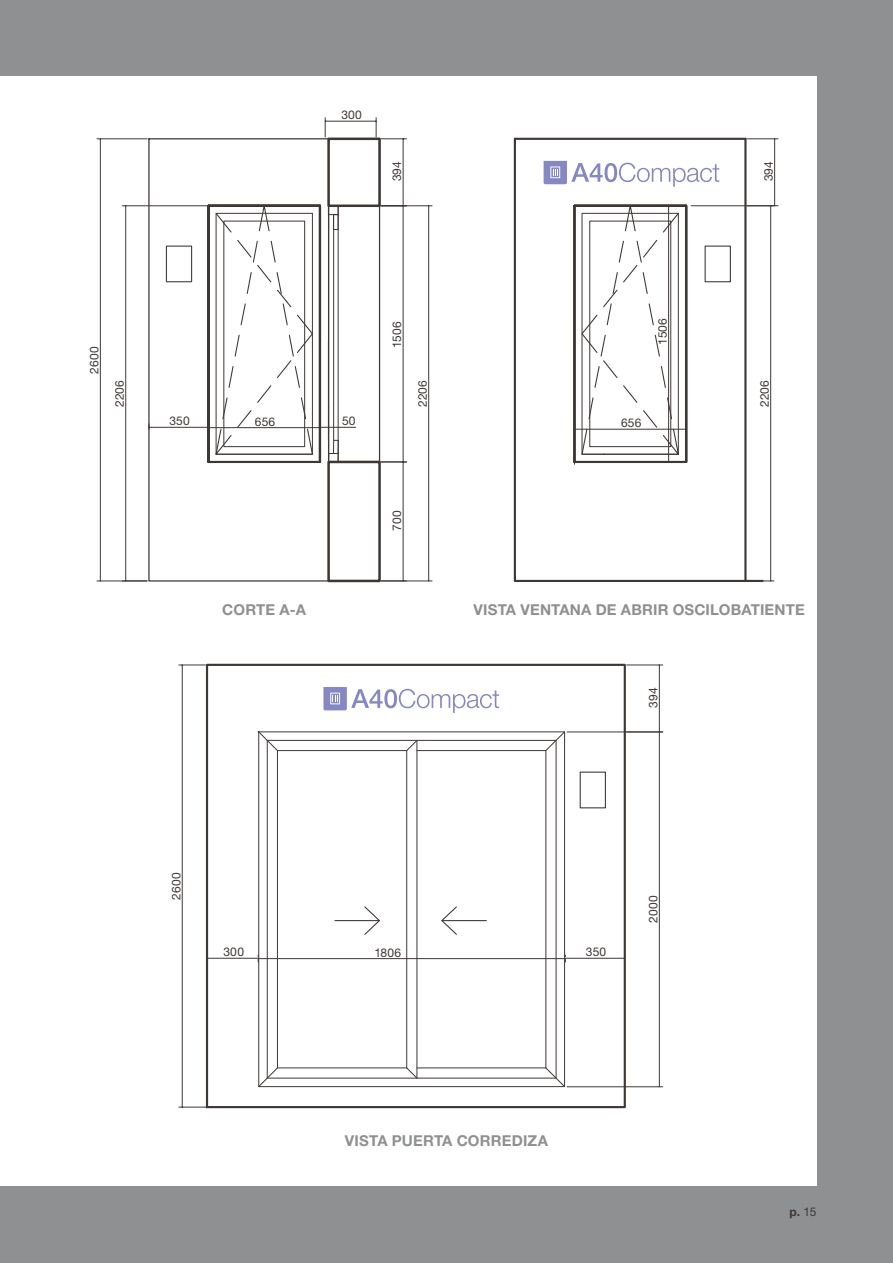
<style>
.page{position:relative;width:893px;height:1263px;background:#8e9091}
.page>*{position:absolute;margin:0;border:0;box-sizing:border-box;transform-origin:0 0}
.t1{font:700 15px "Helvetica Neue LT Std";letter-spacing:.01em;color:#8e9091}
.t2{font:12px "Helvetica Neue LT Std";letter-spacing:.015em;color:#3e3835}
.t3{font:700 12px "Helvetica Neue LT Std";color:#3e3835}
.s1{font-weight:400}
</style>
<div class="page">
<div style="left:0;top:77px;width:816px;height:1109px;background:#fff"></div>
<svg style="left:179px;top:665px;width:26px;height:1px"></svg>
<svg style="left:179px;top:1107px;width:26px;height:1px"></svg>
<hr style="left:182px;top:665px;width:1px;height:442px;background:#3e3835">
<hr style="left:567px;top:1086px;width:96px;height:1px;background:#3e3835">
<hr style="left:659px;top:732px;width:1px;height:355px;background:#3e3835">
<hr style="left:627px;top:732px;width:36px;height:1px;background:#3e3835">
<hr style="left:627px;top:665px;width:36px;height:1px;background:#3e3835">
<hr style="left:659px;top:665px;width:1px;height:67px;background:#3e3835">
<svg style="left:148px;top:138px;width:233px;height:444px"></svg>
<div style="left:327px;top:138px;width:54px;height:69px;border:3px solid #3e3835"></div>
<hr style="left:97px;top:581px;width:50px;height:1px;background:#3e3835">
<hr style="left:97px;top:139px;width:50px;height:1px;background:#3e3835">
<hr style="left:100px;top:139px;width:1px;height:442px;background:#3e3835">
<svg style="left:325px;top:118px;width:1px;height:19px"></svg>
<hr style="left:325px;top:121px;width:51px;height:1px;background:#3e3835">
<svg style="left:376px;top:118px;width:31px;height:22px"></svg>
<hr style="left:403px;top:139px;width:1px;height:67px;background:#3e3835">
<hr style="left:381px;top:205px;width:51px;height:1px;background:#3e3835">
<hr style="left:381px;top:581px;width:51px;height:1px;background:#3e3835">
<hr style="left:428px;top:206px;width:1px;height:375px;background:#3e3835">
<div style="left:327px;top:461px;width:54px;height:121px;border:3px solid #3e3835"></div>
<hr style="left:403px;top:206px;width:1px;height:256px;background:#3e3835">
<svg style="left:381px;top:462px;width:26px;height:1px"></svg>
<svg style="left:381px;top:581px;width:26px;height:1px"></svg>
<hr style="left:403px;top:462px;width:1px;height:119px;background:#3e3835">
<svg style="left:513px;top:137px;width:252px;height:445px"></svg>
<hr style="left:515px;top:138px;width:230px;height:2px;background:#3e3835">
<hr style="left:747px;top:205px;width:31px;height:1px;background:#3e3835">
<hr style="left:747px;top:139px;width:31px;height:1px;background:#3e3835">
<hr style="left:774px;top:139px;width:1px;height:67px;background:#3e3835">
<hr style="left:122px;top:205px;width:85px;height:1px;background:#3e3835">
<svg style="left:122px;top:581px;width:25px;height:1px"></svg>
<hr style="left:125px;top:206px;width:1px;height:375px;background:#3e3835">
<svg style="left:572px;top:200px;width:116px;height:264px"></svg>
<hr style="left:582px;top:461px;width:96px;height:1px;background:#3e3835">
<hr style="left:573px;top:206px;width:3px;height:256px;background:#3e3835">
<hr style="left:691px;top:205px;width:83px;height:1px;background:#3e3835">
<hr style="left:691px;top:581px;width:83px;height:1px;background:#3e3835">
<hr style="left:770px;top:206px;width:1px;height:375px;background:#3e3835">
<hr style="left:619px;top:205px;width:53px;height:1px;background:#3e3835">
<hr style="left:619px;top:462px;width:53px;height:1px;background:#3e3835">
<hr style="left:668px;top:206px;width:1px;height:256px;background:#3e3835">
<hr style="left:149px;top:427px;width:60px;height:1px;background:#3e3835">
<svg style="left:206px;top:200px;width:116px;height:264px"></svg>
<hr style="left:320px;top:427px;width:36px;height:1px;background:#3e3835">
<div style="left:328px;top:206px;width:11px;height:256px;border:1px solid #3e3835"></div>
<div style="left:328px;top:206px;width:10px;height:9px;border:1px solid #3e3835"></div>
<div style="left:333px;top:214px;width:5px;height:16px;border:1px solid #3e3835"></div>
<div style="left:333px;top:440px;width:6px;height:14px;border:1px solid #3e3835"></div>
<div style="left:328px;top:453px;width:10px;height:9px;border:1px solid #3e3835"></div>
<hr style="left:328px;top:341px;width:1px;height:99px;background:#3e3835">
<hr style="left:333px;top:215px;width:1px;height:225px;background:#3e3835">
<div style="left:705px;top:246px;width:26px;height:36px;border:1px solid #3e3835"></div>
<div style="left:166px;top:246px;width:26px;height:36px;border:1px solid #3e3835"></div>
<svg style="left:205px;top:663px;width:422px;height:446px"></svg>
<svg style="left:257px;top:731px;width:308px;height:356px"></svg>
<hr style="left:416px;top:740px;width:1px;height:338px;background:#3e3835">
<hr style="left:406px;top:750px;width:1px;height:318px;background:#3e3835">
<hr style="left:267px;top:1078px;width:289px;height:1px;background:#3e3835">
<hr style="left:277px;top:1067px;width:130px;height:1px;background:#3e3835">
<hr style="left:417px;top:1067px;width:129px;height:1px;background:#3e3835">
<hr style="left:556px;top:740px;width:1px;height:338px;background:#3e3835">
<hr style="left:545px;top:750px;width:1px;height:318px;background:#3e3835">
<hr style="left:267px;top:740px;width:289px;height:1px;background:#3e3835">
<hr style="left:277px;top:750px;width:130px;height:1px;background:#3e3835">
<svg style="left:257px;top:731px;width:22px;height:21px"></svg>
<svg style="left:545px;top:731px;width:21px;height:21px"></svg>
<svg style="left:545px;top:1066px;width:21px;height:22px"></svg>
<svg style="left:257px;top:1066px;width:22px;height:22px"></svg>
<svg style="left:405px;top:1066px;width:13px;height:13px"></svg>
<hr style="left:417px;top:750px;width:129px;height:1px;background:#3e3835">
<svg style="left:405px;top:739px;width:13px;height:13px"></svg>
<hr style="left:277px;top:750px;width:1px;height:318px;background:#3e3835">
<hr style="left:267px;top:740px;width:1px;height:338px;background:#3e3835">
<hr style="left:335px;top:920px;width:44px;height:1px;background:#3e3835">
<svg style="left:363px;top:905px;width:18px;height:31px"></svg>
<hr style="left:442px;top:920px;width:44px;height:1px;background:#3e3835">
<svg style="left:440px;top:905px;width:18px;height:31px"></svg>
<div style="left:580px;top:771px;width:26px;height:37px;border:1px solid #3e3835"></div>
<svg style="left:544px;top:161px;width:175px;height:26px"></svg>
<svg style="left:323px;top:687px;width:176px;height:26px"></svg>
<p class="t2" style="left:341px;top:108px;width:22px">300</p>
<p class="t2" style="left:390px;top:181px;width:22px;rotate:-90deg">394</p>
<p class="t2" style="left:761px;top:181px;width:22px;rotate:-90deg">394</p>
<p class="t2" style="left:87px;top:373px;width:29px;rotate:-90deg">2600</p>
<p class="t2" style="left:390px;top:348px;width:28px;rotate:-90deg">1506</p>
<p class="t2" style="left:655px;top:345px;width:28px;rotate:-90deg">1506</p>
<p class="t2" style="left:112px;top:407px;width:29px;rotate:-90deg">2206</p>
<p class="t2" style="left:757px;top:407px;width:29px;rotate:-90deg">2206</p>
<p class="t2" style="left:415px;top:407px;width:29px;rotate:-90deg">2206</p>
<p class="t2" style="left:169px;top:414px;width:22px">350</p>
<p class="t2" style="left:342px;top:414px;width:15px">50</p>
<p class="t2" style="left:255px;top:414px;width:22px">656</p>
<p class="t2" style="left:621px;top:416px;width:22px">656</p>
<p class="t1" style="left:222px;top:600px;width:85px">CORTE A-A</p>
<p class="t2" style="left:390px;top:531px;width:22px;rotate:-90deg">700</p>
<p class="t1" style="left:473px;top:600px;width:333px">VISTA VENTANA DE ABRIR OSCILOBATIENTE</p>
<p class="t2" style="left:646px;top:708px;width:22px;rotate:-90deg">394</p>
<p class="t2" style="left:169px;top:900px;width:29px;rotate:-90deg">2600</p>
<p class="t2" style="left:223px;top:945px;width:22px">300</p>
<p class="t2" style="left:374px;top:945px;width:28px">1806</p>
<p class="t2" style="left:586px;top:945px;width:22px">350</p>
<p class="t2" style="left:646px;top:923px;width:29px;rotate:-90deg">2000</p>
<p class="t1" style="left:345px;top:1131px;width:205px">VISTA PUERTA CORREDIZA</p>
<p class="t3" style="left:789px;top:1204px;width:28px">p. <span class="s1">15</span></p>
</div>
